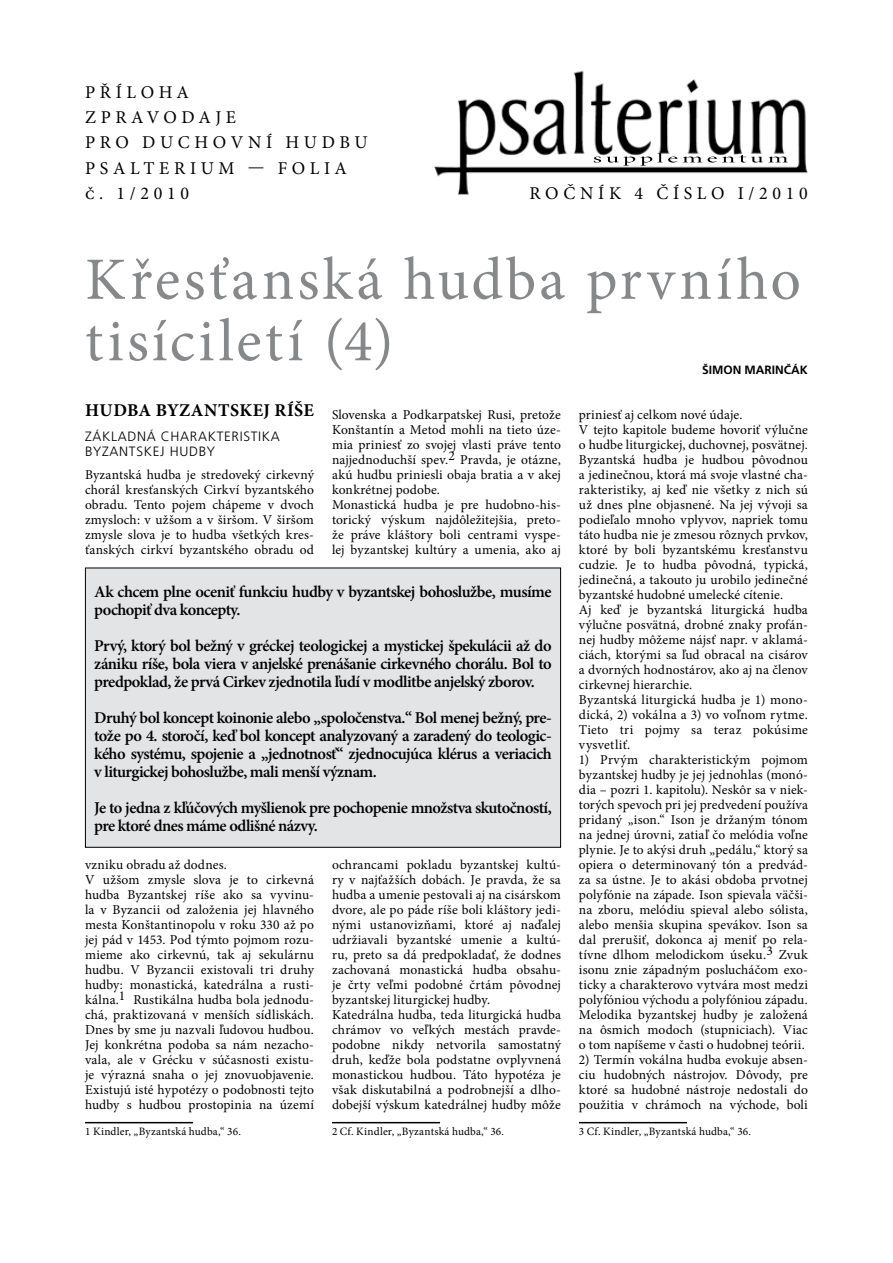
<style>
.page{position:relative;width:893px;height:1263px;background:#fff}
.page>*{position:absolute;margin:0;border:0;box-sizing:border-box;transform-origin:0 0}
.t1{font:60px/61.5px "Minion Pro";letter-spacing:.07em;color:#87888a}
.t2{font:18px/25.2px "Minion Pro";letter-spacing:.26em;color:#000}
.t3{font:700 18px "Minion Pro";letter-spacing:.02em;color:#000}
.t4{font:600 16.5px/18px "Minion Pro";letter-spacing:-.03em;color:#000}
.t5{font:13.5px/15px "Minion Pro";letter-spacing:.01em;color:#000}
.t6{font:300 13.5px/15px "Frutiger CE";letter-spacing:.05em;color:#000}
.t7{font:700 12px "Frutiger CE";color:#000}
.t8{font:11.25px "Minion Pro";letter-spacing:.025em;color:#000}
</style>
<div class="page">
<hr style="left:85px;top:1122px;width:108px;height:1px;background:#000">
<hr style="left:332px;top:1122px;width:108px;height:1px;background:#000">
<hr style="left:579px;top:1122px;width:108px;height:1px;background:#000">
<div style="left:85px;top:568px;width:476px;height:279px;background:#e3e4e5"></div>
<div style="left:85px;top:568px;width:476px;height:280px;border:1px solid #000"></div>
<img style="left:434px;top:70px;width:374px;height:124px">
<svg style="left:594px;top:153px;width:83px;height:13px"></svg>
<svg style="left:683px;top:155px;width:105px;height:8px"></svg>
<h2 class="t2" style="left:85px;top:80px;width:44px">PŘÍLO</h2>
<h2 class="t2" style="left:159px;top:80px;width:32px">HA</h2>
<h2 class="t2" style="left:85px;top:105px;width:31px">Z prav</h2>
<h2 class="t2" style="left:163px;top:105px;width:32px">o daj</h2>
<h2 class="t2" style="left:85px;top:105px;width:284px;text-indent:141px">E<br>pr oduch ovn íhudb u<br>PSALTERIUM — FOL IA č. 1/2010</h2>
<h2 class="t2" style="left:529px;top:180px;width:280px">r očn ík 4 číslo i/2010</h2>
<h1 class="t1" style="left:85px;top:249px;width:717px">Křesťanská hudba prvního tisíciletí (4)</h1>
<p class="t7" style="left:702px;top:363px;width:107px">ŠIMON MARINČÁK</p>
<h2 class="t3" style="left:85px;top:397px;width:230px">HUDBA BYZANTSKEJ RÍŠE</h2>
<p class="t6" style="left:85px;top:429px;width:196px">ZÁKLADNÁ CHARAKTERISTIKA<br>BYZANTSKEJ HUDBY</p>
<p class="t5" style="left:85px;top:467px;width:230px;text-align:justify">Byzantská hudba je stredoveký cirkevný chorál kresťanských Cirkví byzantského obradu. Tento pojem chápeme v dvoch zmysloch: v užšom a v širšom. V širšom zmysle slova je to hudba všetkých kres&shy;ťanských cirkví byzantského obradu od</p>
<p class="t5" style="left:332px;top:407px;width:230px">Slovenska a Podkarpatskej Rusi, pretože Konštantín a Metod mohli na tieto úze&shy;mia priniesť zo svojej vlasti práve tento najjednoduchší spev.2 Pravda, je otázne, akú hudbu priniesli obaja bratia a v akej konkrétnej podobe.<br>Monastická hudba je pre hudobno-his&shy;torický výskum najdôležitejšia, preto&shy;že práve kláštory boli centrami vyspe&shy;lej byzantskej kultúry a umenia, ako aj</p>
<p class="t4" style="left:94px;top:582px;width:459px">Ak chcem plne oceniť funkciu hudby v byzantskej bohoslužbe, musíme pochopiť dva koncepty.</p>
<p class="t4" style="left:94px;top:636px;width:459px;text-align:justify">Prvý, ktorý bol bežný v gréckej teologickej a mystickej špekulácii až do zániku ríše, bola viera v anjelské prenášanie cirkevného chorálu. Bol to predpoklad, že prvá Cirkev zjednotila ľudí v modlitbe anjelský zborov.</p>
<p class="t4" style="left:94px;top:708px;width:459px;text-align:justify">Druhý bol koncept koinonie alebo „spoločenstva.“ Bol menej bežný, pre&shy;tože po 4. storočí, keď bol koncept analyzovaný a zaradený do teologic&shy;kého systému, spojenie a „jednotnosť“ zjednocujúca klérus a veriacich v liturgickej bohoslužbe, mali menší význam.</p>
<p class="t4" style="left:94px;top:798px;width:459px">Je to jedna z kľúčových myšlienok pre pochopenie množstva skutočností, pre ktoré dnes máme odlišné názvy.</p>
<p class="t5" style="left:85px;top:857px;width:230px">vzniku obradu až dodnes.<br>V užšom zmysle slova je to cirkevná hudba Byzantskej ríše ako sa vyvinu&shy;la v Byzancii od založenia jej hlavného mesta Konštantinopolu v roku 330 až po jej pád v 1453. Pod týmto pojmom rozu&shy;mieme ako cirkevnú, tak aj sekulárnu hudbu. V Byzancii existovali tri druhy hudby: monastická, katedrálna a rusti&shy;kálna.1 Rustikálna hudba bola jednodu&shy;chá, praktizovaná v menších sídliskách.<br>Dnes by sme ju nazvali ľudovou hudbou.<br>Jej konkrétna podoba sa nám nezacho&shy;vala, ale v Grécku v súčasnosti existu&shy;je výrazná snaha o jej znovuobjavenie.<br>Existujú isté hypotézy o podobnosti tejto hudby s hudbou prostopinia na území</p>
<p class="t8" style="left:85px;top:1124px;width:157px">1 Kindler, „Byzantská hudba,“ 36.</p>
<p class="t5" style="left:332px;top:857px;width:230px">ochrancami pokladu byzantskej kultú&shy;ry v najťažších dobách. Je pravda, že sa hudba a umenie pestovali aj na cisárskom dvore, ale po páde ríše boli kláštory jedi&shy;nými ustanovizňami, ktoré aj naďalej udržiavali byzantské umenie a kultú&shy;ru, preto sa dá predpokladať, že dodnes zachovaná monastická hudba obsahu&shy;je črty veľmi podobné črtám pôvodnej byzantskej liturgickej hudby.<br>Katedrálna hudba, teda liturgická hudba chrámov vo veľkých mestách pravde&shy;podobne nikdy netvorila samostatný druh, keďže bola podstatne ovplyvnená monastickou hudbou. Táto hypotéza je však diskutabilná a podrobnejší a dlho&shy;dobejší výskum katedrálnej hudby môže</p>
<p class="t8" style="left:332px;top:1124px;width:174px">2 Cf. Kindler, „Byzantská hudba,“ 36.</p>
<p class="t5" style="left:579px;top:407px;width:230px">priniesť aj celkom nové údaje.<br>V tejto kapitole budeme hovoriť výlučne o hudbe liturgickej, duchovnej, posvätnej.<br>Byzantská hudba je hudbou pôvodnou a jedinečnou, ktorá má svoje vlastné cha&shy;rakteristiky, aj keď nie všetky z nich sú už dnes plne objasnené. Na jej vývoji sa podieľalo mnoho vplyvov, napriek tomu táto hudba nie je zmesou rôznych prvkov, ktoré by boli byzantskému kresťanstvu cudzie. Je to hudba pôvodná, typická, jedinečná, a takouto ju urobilo jedinečné byzantské hudobné umelecké cítenie.<br>Aj keď je byzantská liturgická hudba výlučne posvätná, drobné znaky profán&shy;nej hudby môžeme nájsť napr. v aklamá&shy;ciách, ktorými sa ľud obracal na cisárov a dvorných hodnostárov, ako aj na členov cirkevnej hierarchie.<br>Byzantská liturgická hudba je 1) mono&shy;dická, 2) vokálna a 3) vo voľnom rytme.<br>Tieto tri pojmy sa teraz pokúsime vysvetliť.</p>
<p class="t5" style="left:579px;top:752px;width:231px;text-align:justify">1) Prvým charakteristickým pojmom byzantskej hudby je jej jednohlas (monó&shy;dia – pozri 1. kapitolu). Neskôr sa v niek&shy;torých spevoch pri jej predvedení používa pridaný „ison.“ Ison je držaným tónom na jednej úrovni, zatiaľ čo melódia voľne plynie. Je to akýsi druh „pedálu,“ ktorý sa opiera o determinovaný tón a predvád&shy;za sa ústne. Je to akási obdoba prvotnej polyfónie na západe. Ison spievala väčši&shy;na zboru, melódiu spieval alebo sólista, alebo menšia skupina spevákov. Ison sa dal prerušiť, dokonca aj meniť po rela&shy;tívne dlhom melodickom úseku.3 Zvuk isonu znie západným poslucháčom exo&shy;ticky a charakterovo vytvára most medzi polyfóniou východu a polyfóniou západu.<br>Melodika byzantskej hudby je založená na ôsmich modoch (stupniciach). Viac o tom napíšeme v časti o hudobnej teórii.</p>
<p class="t5" style="left:579px;top:1052px;width:230px;text-align:justify">2) Termín vokálna hudba evokuje absen&shy;ciu hudobných nástrojov. Dôvody, pre ktoré sa hudobné nástroje nedostali do použitia v chrámoch na východe, boli</p>
<p class="t8" style="left:579px;top:1124px;width:174px">3 Cf. Kindler, „Byzantská hudba,“ 36.</p>
</div>
